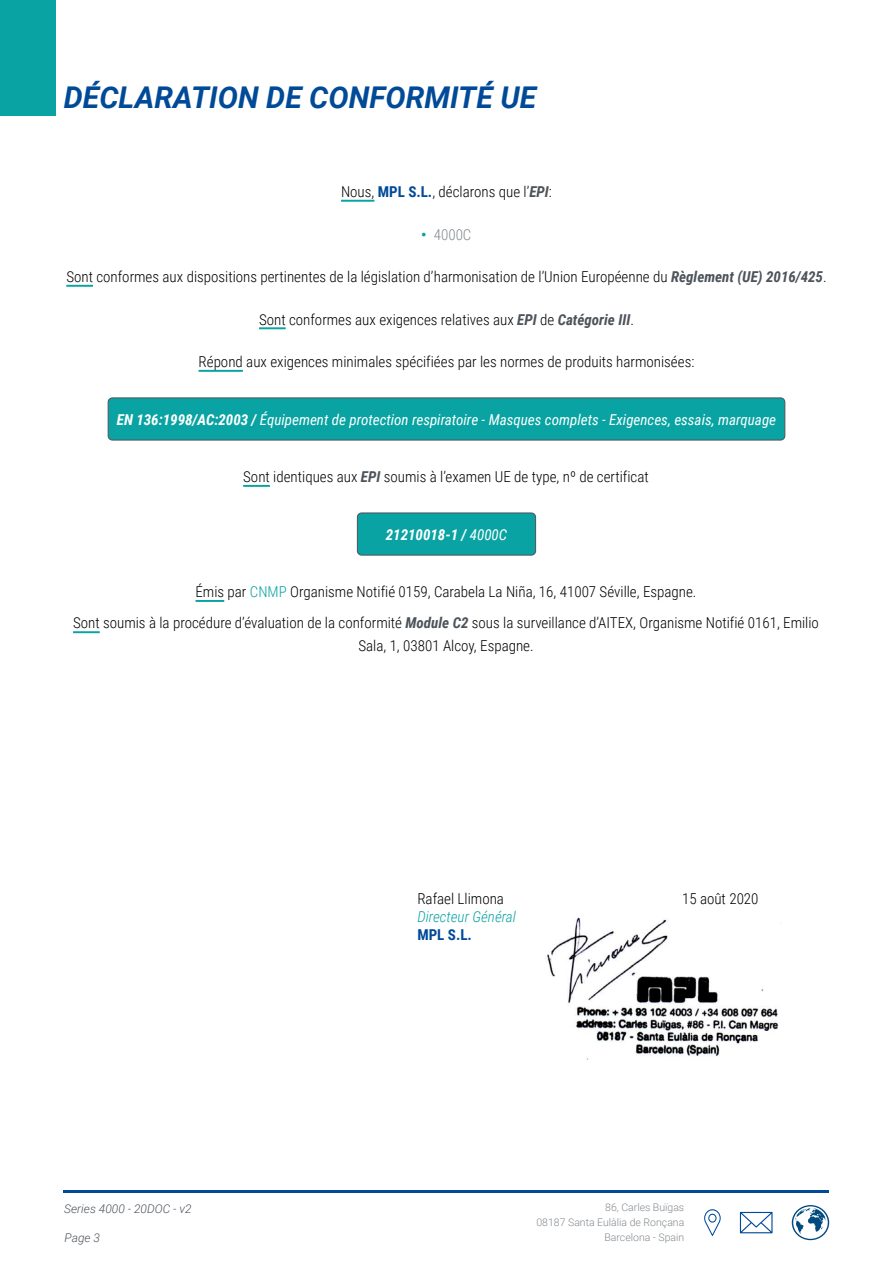
<style>
.page{position:relative;width:893px;height:1263px;background:#fff}
.page>*{position:absolute;margin:0;border:0;box-sizing:border-box;transform-origin:0 0}
.t1{font:italic 700 30px "Roboto";color:#004a97}
.P1{font:300 15px/22.5px "Roboto Condensed";color:#000;text-align:center}
.EN{font:italic 15px "Roboto Condensed";color:#fff}
.Body_Copy{font:300 15px "Roboto Condensed";color:#000}
.t2{font:italic 700 15px "Roboto Condensed";color:#fff}
.Position{font:italic 300 15px "Roboto Condensed";color:#08a3a2}
.Body_Copy-2{font:700 15px "Roboto Condensed";color:#004a97}
.t3{font:300 15px "Roboto Condensed";color:#83898e}
.t4{font:italic 300 12px "Roboto";color:#4d535a}
.t5{font:300 10.5px/15px "Roboto";color:#83898e;text-align:right}
.s1{font-weight:700;color:#004a97}
.s2{font-weight:700;font-style:italic;color:#4d535a}
.s3{font-weight:700;color:#08a3a2}
.s4{font-weight:700}
.s5{font-weight:400}
.s6{color:#08a3a2}
</style>
<div class="page">
<svg style="left:704px;top:1209px;width:17px;height:27px"></svg>
<svg style="left:740px;top:1212px;width:32px;height:21px"></svg>
<svg style="left:792px;top:1205px;width:37px;height:35px"></svg>
<hr style="left:64px;top:1191px;width:765px;height:2px;background:#004a97">
<img style="left:545px;top:917px;width:234px;height:143px">
<div style="left:357px;top:513px;width:179px;height:42px;background:#08a3a2;border-radius:4px"></div>
<div style="left:357px;top:513px;width:179px;height:42px;border:1px solid #4d535a;border-radius:4px"></div>
<div style="left:0;top:0;width:55px;height:116px;background:#08a3a2"></div>
<hr style="left:341px;top:200px;width:33px;height:2px;background:#08a3a2">
<hr style="left:66px;top:285px;width:27px;height:2px;background:#08a3a2">
<hr style="left:259px;top:327px;width:27px;height:2px;background:#08a3a2">
<hr style="left:199px;top:370px;width:44px;height:2px;background:#08a3a2">
<hr style="left:243px;top:485px;width:27px;height:2px;background:#08a3a2">
<hr style="left:196px;top:600px;width:28px;height:2px;background:#08a3a2">
<hr style="left:73px;top:631px;width:27px;height:2px;background:#08a3a2">
<div style="left:108px;top:398px;width:677px;height:42px;background:#08a3a2;border-radius:4px"></div>
<div style="left:108px;top:398px;width:677px;height:42px;border:1px solid #4d535a;border-radius:4px"></div>
<h1 class="t1" style="left:64px;top:76px;width:474px">DÉCLARATION DE CONFORMITÉ UE</h1>
<p class="P1" style="left:341px;top:180px;width:212px">Nous, <span class="s1">MPL S.L.</span>, déclarons que l’<span class="s2">EPI</span>:</p>
<p class="t3" style="left:421px;top:224px;width:52px"><span class="s3">•</span> 4000C</p>
<p class="P1" style="left:66px;top:265px;width:762px">Sont conformes aux dispositions pertinentes de la législation d’harmonisation de l’Union Européenne du <span class="s2">Règlement (UE) 2016/425</span>.</p>
<p class="P1" style="left:259px;top:307px;width:376px">Sont conformes aux exigences relatives aux <span class="s2">EPI</span> de <span class="s2">Catégorie III</span>.</p>
<p class="P1" style="left:199px;top:350px;width:497px">Répond aux exigences minimales spécifiées par les normes de produits harmonisées:</p>
<p class="EN" style="left:117px;top:409px;width:661px"><span class="s4">EN 136:1998/AC:2003 /</span> Équipement de protection respiratoire - Masques complets - Exigences, essais, marquage</p>
<p class="P1" style="left:243px;top:465px;width:407px">Sont identiques aux <span class="s2">EPI</span> soumis à l’examen UE de type, nº de certificat</p>
<p class="t2" style="left:386px;top:524px;width:123px">21210018-1 / <span class="s5">4000C</span></p>
<p class="P1" style="left:196px;top:580px;width:502px">Émis par <span class="s6">CNMP</span> Organisme Notifié 0159, Carabela La Niña, 16, 41007 Séville, Espagne.</p>
<p class="P1" style="left:73px;top:611px;width:747px">Sont soumis à la procédure d’évaluation de la conformité <span class="s2">Module C2</span> sous la surveillance d’AITEX, Organisme Notifié 0161, Emilio<br>Sala, 1, 03801 Alcoy, Espagne.</p>
<p class="t4" style="left:64px;top:1200px;width:129px">Series 4000 - 20DOC - v2</p>
<p class="t4" style="left:65px;top:1229px;width:37px">Page 3</p>
<p class="Body_Copy" style="left:417px;top:888px;width:88px">Rafael Llimona</p>
<p class="Body_Copy" style="left:682px;top:888px;width:78px">15 août 2020</p>
<p class="Position" style="left:417px;top:906px;width:100px">Directeur Général</p>
<p class="Body_Copy-2" style="left:417px;top:924px;width:56px">MPL S.L.</p>
<p class="t5" style="left:536px;top:1200px;width:149px">86, Carles Buïgas<br>08187 Santa Eulàlia de Ronçana<br>Barcelona - Spain</p>
</div>
